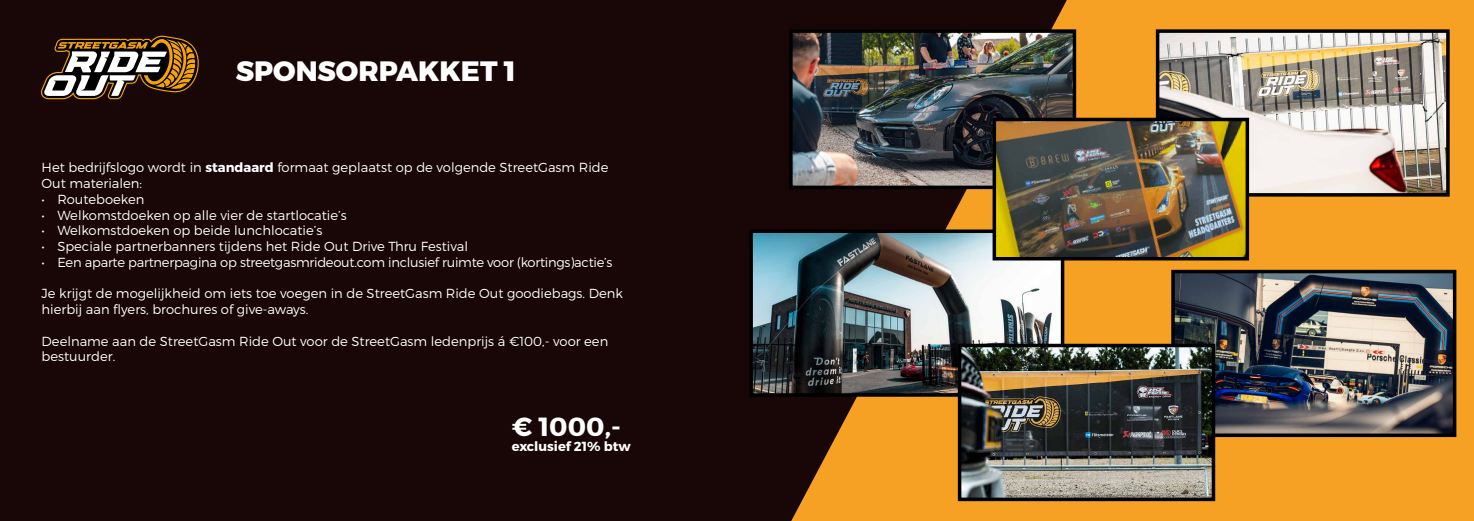
<style>
.page{position:relative;width:1474px;height:521px;background:#fff}
.page>*{position:absolute;margin:0;border:0;box-sizing:border-box;transform-origin:0 0}
.t1{font:800 28px "Montserrat";color:#fff}
.t2{font:700 26.25px "Montserrat";color:#fff}
.t3{font:300 13.12px/15.8px "Montserrat";color:#fff}
.t4{font:300 13.12px "Montserrat";letter-spacing:-.02em;color:#fff}
.t5{font:700 13.12px "Montserrat";color:#fff}
.s1{font-weight:700}
</style>
<div class="page">
<div style="left:778px;top:0;width:695px;height:521px;background:#f6a124"></div>
<div style="left:0;top:0;width:1066px;height:521px;background:#190606"></div>
<svg style="left:41px;top:36px;width:158px;height:63px"></svg>
<img style="left:1160px;top:34px;width:284px;height:158px">
<div style="left:1155px;top:29px;width:294px;height:168px;border:4px solid #000"></div>
<img style="left:1176px;top:275px;width:275px;height:157px">
<div style="left:1171px;top:270px;width:285px;height:167px;border:4px solid #000"></div>
<img style="left:754px;top:234px;width:305px;height:158px">
<div style="left:749px;top:229px;width:315px;height:168px;border:4px solid #000"></div>
<img style="left:794px;top:34px;width:277px;height:150px">
<div style="left:789px;top:29px;width:287px;height:160px;border:4px solid #000"></div>
<img style="left:997px;top:123px;width:247px;height:132px">
<div style="left:992px;top:118px;width:257px;height:142px;border:4px solid #000"></div>
<img style="left:962px;top:349px;width:248px;height:147px">
<div style="left:957px;top:344px;width:258px;height:157px;border:4px solid #000"></div>
<h1 class="t1" style="left:236px;top:54px;width:281px">SPONSORPAKKET 1</h1>
<p class="t3" style="left:42px;top:159px;width:568px">Het bedrijfslogo wordt in <span class="s1">standaard</span> formaat geplaatst op de volgende StreetGasm Ride<br>Out materialen:</p>
<p class="t3" style="left:42px;top:191px;width:104px">• Routeboeken</p>
<p class="t3" style="left:42px;top:207px;width:307px">• Welkomstdoeken op alle vier de startlocatie’s</p>
<p class="t3" style="left:42px;top:222px;width:282px">• Welkomstdoeken op beide lunchlocatie’s</p>
<p class="t3" style="left:42px;top:238px;width:428px">• Speciale partnerbanners tijdens het Ride Out Drive Thru Festival</p>
<p class="t4" style="left:42px;top:254px;width:572px">• Een aparte partnerpagina op streetgasmrideout.com inclusief ruimte voor (kortings)actie’s</p>
<p class="t3" style="left:42px;top:285px;width:583px">Je krijgt de mogelijkheid om iets toe voegen in de StreetGasm Ride Out goodiebags. Denk hierbij aan flyers, brochures of give-aways.</p>
<p class="t3" style="left:42px;top:333px;width:568px">Deelname aan de StreetGasm Ride Out voor de StreetGasm ledenprijs á €100,- voor een bestuurder.</p>
<h2 class="t2" style="left:512px;top:410px;width:110px">€ 1000,-</h2>
<p class="t5" style="left:512px;top:438px;width:120px">exclusief 21% btw</p>
</div>
